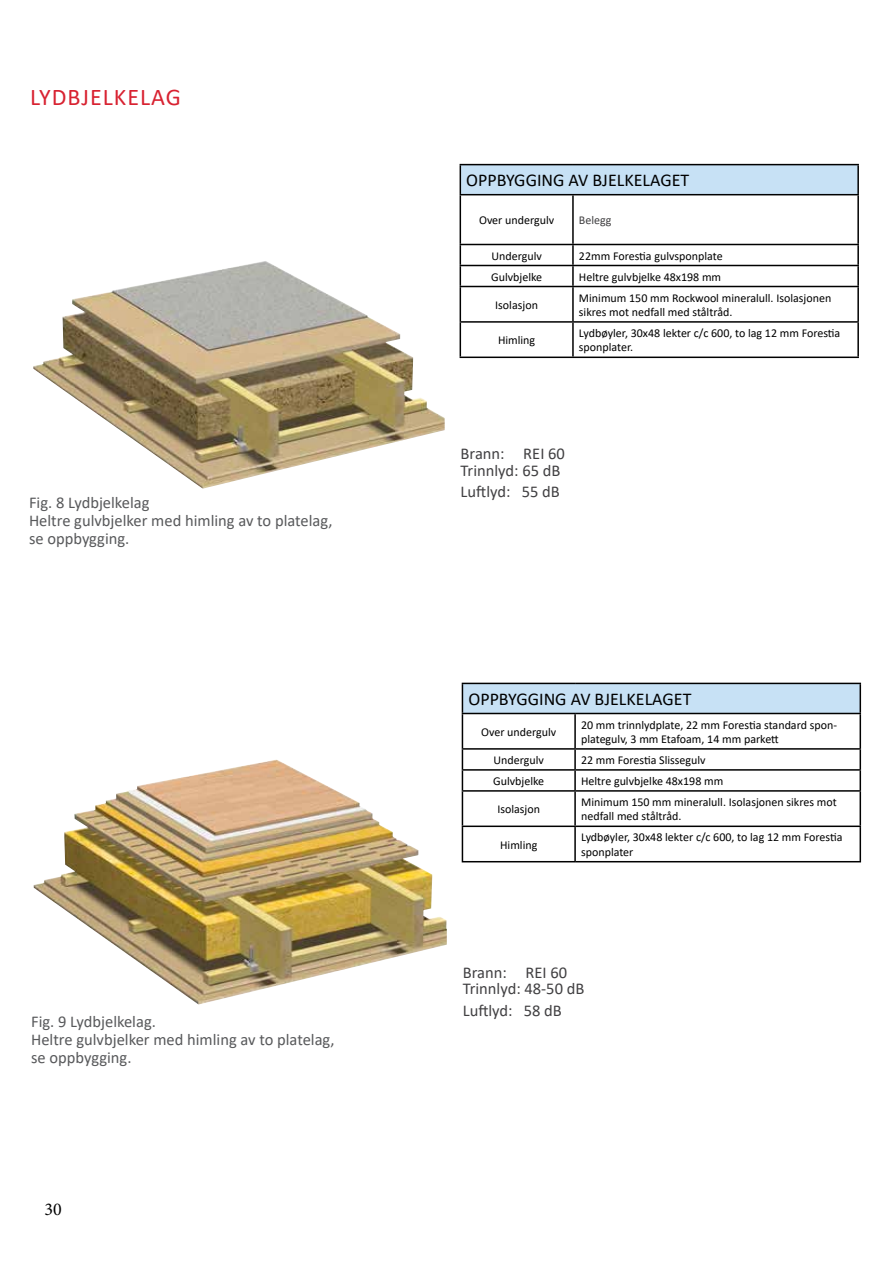
<style>
.page{position:relative;width:893px;height:1263px;background:#fff}
.page>*{position:absolute;margin:0;border:0;box-sizing:border-box;transform-origin:0 0}
.t1{font:24px "Calibri";letter-spacing:.04em;color:#d82231}
.t2{font:18px "Calibri";color:#000}
.t3{font:18px "Minion Pro";color:#000}
.t4{font:16.5px/18px "Calibri";color:#58595b}
.t5{font:16.5px/16.5px "Calibri";color:#414042}
.t6{font:12px/14.4px "Calibri";color:#000}
.t7{font:12px "Calibri";color:#414042}
</style>
<div class="page">
<img style="left:33px;top:261px;width:412px;height:228px">
<div style="left:460px;top:165px;width:398px;height:30px;background:#c7e1f5"></div>
<hr style="left:460px;top:164px;width:113px;height:1px;background:#000">
<svg style="left:460px;top:165px;width:1px;height:29px"></svg>
<hr style="left:573px;top:164px;width:286px;height:1px;background:#000">
<hr style="left:857px;top:165px;width:2px;height:29px;background:#000">
<hr style="left:460px;top:194px;width:113px;height:1px;background:#000">
<hr style="left:460px;top:195px;width:1px;height:49px;background:#000">
<hr style="left:573px;top:194px;width:286px;height:1px;background:#000">
<hr style="left:572px;top:195px;width:2px;height:49px;background:#000">
<hr style="left:857px;top:195px;width:2px;height:49px;background:#000">
<hr style="left:460px;top:244px;width:113px;height:1px;background:#000">
<hr style="left:573px;top:244px;width:286px;height:1px;background:#000">
<hr style="left:572px;top:245px;width:2px;height:20px;background:#000">
<hr style="left:857px;top:245px;width:2px;height:20px;background:#000">
<hr style="left:460px;top:265px;width:113px;height:1px;background:#000">
<svg style="left:460px;top:245px;width:1px;height:41px"></svg>
<hr style="left:573px;top:265px;width:286px;height:1px;background:#000">
<hr style="left:572px;top:266px;width:2px;height:20px;background:#000">
<hr style="left:857px;top:266px;width:2px;height:20px;background:#000">
<hr style="left:460px;top:286px;width:113px;height:1px;background:#000">
<hr style="left:460px;top:287px;width:1px;height:34px;background:#000">
<hr style="left:573px;top:286px;width:286px;height:1px;background:#000">
<hr style="left:572px;top:287px;width:2px;height:34px;background:#000">
<hr style="left:857px;top:287px;width:2px;height:34px;background:#000">
<hr style="left:460px;top:321px;width:113px;height:2px;background:#000">
<hr style="left:460px;top:323px;width:1px;height:34px;background:#000">
<hr style="left:573px;top:321px;width:286px;height:2px;background:#000">
<hr style="left:572px;top:323px;width:2px;height:34px;background:#000">
<hr style="left:857px;top:323px;width:2px;height:34px;background:#000">
<hr style="left:460px;top:357px;width:113px;height:1px;background:#000">
<hr style="left:573px;top:357px;width:286px;height:1px;background:#000">
<img style="left:34px;top:759px;width:413px;height:245px">
<div style="left:462px;top:683px;width:398px;height:30px;background:#c7e1f5"></div>
<hr style="left:462px;top:683px;width:113px;height:1px;background:#000">
<svg style="left:462px;top:684px;width:1px;height:29px"></svg>
<hr style="left:575px;top:683px;width:286px;height:1px;background:#000">
<hr style="left:859px;top:684px;width:2px;height:29px;background:#000">
<hr style="left:462px;top:713px;width:113px;height:1px;background:#000">
<hr style="left:462px;top:714px;width:1px;height:34px;background:#000">
<hr style="left:575px;top:713px;width:286px;height:1px;background:#000">
<hr style="left:574px;top:714px;width:2px;height:34px;background:#000">
<hr style="left:859px;top:714px;width:2px;height:34px;background:#000">
<hr style="left:462px;top:748px;width:113px;height:2px;background:#000">
<hr style="left:575px;top:748px;width:286px;height:2px;background:#000">
<hr style="left:462px;top:769px;width:113px;height:2px;background:#000">
<svg style="left:462px;top:750px;width:1px;height:40px"></svg>
<hr style="left:575px;top:769px;width:286px;height:2px;background:#000">
<svg style="left:574px;top:750px;width:2px;height:40px"></svg>
<svg style="left:859px;top:750px;width:2px;height:40px"></svg>
<hr style="left:462px;top:790px;width:113px;height:2px;background:#000">
<hr style="left:462px;top:792px;width:1px;height:33px;background:#000">
<hr style="left:575px;top:790px;width:286px;height:2px;background:#000">
<hr style="left:574px;top:792px;width:2px;height:33px;background:#000">
<hr style="left:859px;top:792px;width:2px;height:33px;background:#000">
<hr style="left:462px;top:825px;width:113px;height:2px;background:#000">
<hr style="left:462px;top:827px;width:1px;height:34px;background:#000">
<hr style="left:575px;top:825px;width:286px;height:2px;background:#000">
<hr style="left:574px;top:827px;width:2px;height:34px;background:#000">
<hr style="left:859px;top:827px;width:2px;height:34px;background:#000">
<hr style="left:462px;top:861px;width:113px;height:1px;background:#000">
<hr style="left:575px;top:861px;width:286px;height:1px;background:#000">
<h1 class="t1" style="left:30px;top:81px;width:152px">LYDBJELKELAG</h1>
<h3 class="t4" style="left:29px;top:493px;width:305px">Fig. 8 Lydbjelkelag<br>Heltre gulvbjelker med himling av to platelag, se oppbygging.</h3>
<h3 class="t4" style="left:31px;top:1012px;width:305px">Fig. 9 Lydbjelkelag.<br>Heltre gulvbjelker med himling av to platelag, se oppbygging.</h3>
<h2 class="t3" style="left:44px;top:1198px;width:19px">30</h2>
<h2 class="t2" style="left:466px;top:168px;width:224px">OPPBYGGING AV BJELKELAGET</h2>
<p class="t6" style="left:479px;top:213px;width:77px">Over undergulv</p>
<p class="t7" style="left:579px;top:212px;width:34px">Belegg</p>
<p class="t6" style="left:491px;top:248px;width:52px">Undergulv</p>
<p class="t6" style="left:579px;top:248px;width:145px">22mm Forestia gulvsponplate</p>
<p class="t6" style="left:491px;top:269px;width:52px">Gulvbjelke</p>
<p class="t6" style="left:579px;top:269px;width:144px">Heltre gulvbjelke 48x198 mm</p>
<p class="t6" style="left:495px;top:297px;width:44px">Isolasjon</p>
<p class="t6" style="left:579px;top:290px;width:254px">Minimum 150 mm Rockwool mineralull. Isolasjonen sikres mot nedfall med ståltråd.</p>
<p class="t6" style="left:498px;top:333px;width:39px">Himling</p>
<p class="t6" style="left:579px;top:325px;width:263px">Lydbøyler, 30x48 lekter c/c 600, to lag 12 mm Forestia sponplater.</p>
<h3 class="t5" style="left:461px;top:445px;width:106px">Brann: REI 60<br>Trinnlyd: 65 dB</h3>
<h3 class="t5" style="left:461px;top:483px;width:101px">Luftlyd: 55 dB</h3>
<h2 class="t2" style="left:468px;top:687px;width:224px">OPPBYGGING AV BJELKELAGET</h2>
<p class="t6" style="left:481px;top:724px;width:77px">Over undergulv</p>
<p class="t6" style="left:581px;top:717px;width:257px">20 mm trinnlydplate, 22 mm Forestia standard spon&shy;plategulv, 3 mm Etafoam, 14 mm parkett</p>
<p class="t6" style="left:494px;top:752px;width:52px">Undergulv</p>
<p class="t6" style="left:581px;top:752px;width:126px">22 mm Forestia Slissegulv</p>
<p class="t6" style="left:493px;top:773px;width:52px">Gulvbjelke</p>
<p class="t6" style="left:581px;top:773px;width:144px">Heltre gulvbjelke 48x198 mm</p>
<p class="t6" style="left:497px;top:802px;width:44px">Isolasjon</p>
<p class="t6" style="left:581px;top:794px;width:257px">Minimum 150 mm mineralull. Isolasjonen sikres mot nedfall med ståltråd.</p>
<p class="t6" style="left:500px;top:837px;width:39px">Himling</p>
<p class="t6" style="left:581px;top:830px;width:263px">Lydbøyler, 30x48 lekter c/c 600, to lag 12 mm Forestia sponplater</p>
<h3 class="t5" style="left:463px;top:964px;width:123px">Brann: REI 60<br>Trinnlyd: 48-50 dB</h3>
<h3 class="t5" style="left:463px;top:1002px;width:101px">Luftlyd: 58 dB</h3>
</div>
